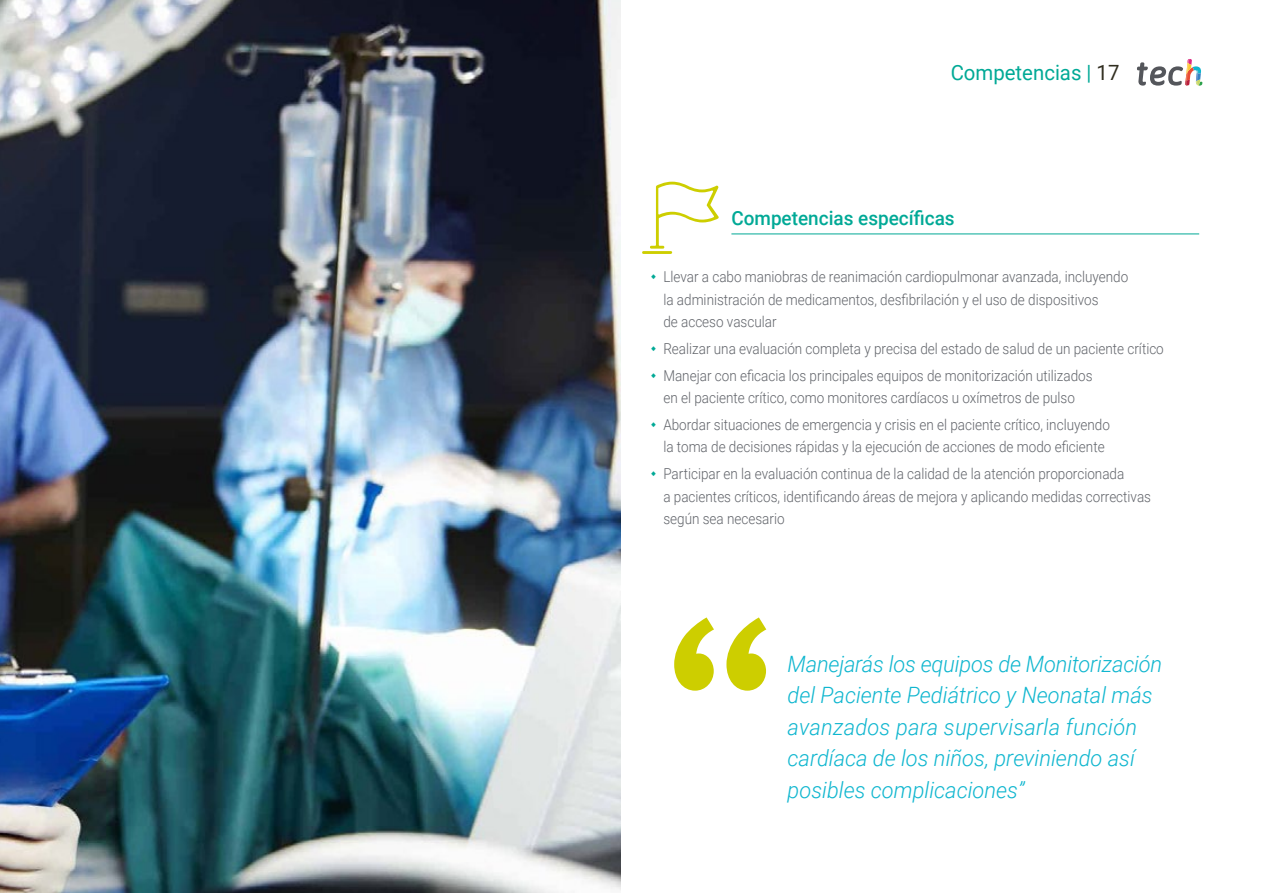
<style>
.page{position:relative;width:1263px;height:893px;background:#fff}
.page>*{position:absolute;margin:0;border:0;box-sizing:border-box;transform-origin:0 0}
.t1{font:italic 300 22.5px/31.5px "Roboto";color:#0fb6cf}
.t2{font:21px "Roboto";color:#00a996}
.t3{font:500 19.5px "Roboto";color:#00a996}
.t4{font:300 15px/22.5px "Roboto";color:#61646a;scale:.9 1}
.s1{color:#312e20}
</style>
<div class="page">
<img style="left:0;top:0;width:621px;height:893px">
<hr style="left:731px;top:234px;width:468px;height:1px;background:#00a996">
<hr style="left:642px;top:251px;width:30px;height:3px;background:#cdce00">
<svg style="left:650px;top:182px;width:69px;height:67px"></svg>
<svg style="left:674px;top:617px;width:92px;height:74px"></svg>
<svg style="left:1137px;top:59px;width:65px;height:27px"></svg>
<h2 class="t2" style="left:951px;top:57px;width:170px">Competencias | <span class="s1">17</span></h2>
<h3 class="t3" style="left:731px;top:205px;width:225px">Competencias específicas</h3>
<p class="t4" style="left:663px;top:265px;width:518px">Llevar a cabo maniobras de reanimación cardiopulmonar avanzada, incluyendo la administración de medicamentos, desfibrilación y el uso de dispositivos<br>de acceso vascular</p>
<p class="t4" style="left:663px;top:335px;width:558px;line-height:26.7px">Realizar una evaluación completa y precisa del estado de salud de un paciente crítico<br>Manejar con eficacia los principales equipos de monitorización utilizados</p>
<p class="t4" style="left:663px;top:384px;width:498px;line-height:26.7px">en el paciente crítico, como monitores cardíacos u oxímetros de pulso<br>Abordar situaciones de emergencia y crisis en el paciente crítico, incluyendo</p>
<p class="t4" style="left:663px;top:433px;width:514px;line-height:26.7px">la toma de decisiones rápidas y la ejecución de acciones de modo eficiente<br>Participar en la evaluación continua de la calidad de la atención proporcionada</p>
<p class="t4" style="left:663px;top:485px;width:543px">a pacientes críticos, identificando áreas de mejora y aplicando medidas correctivas según sea necesario</p>
<h1 class="t1" style="left:787px;top:647px;width:376px">Manejarás los equipos de Monitorización del Paciente Pediátrico y Neonatal más avanzados para supervisarla función cardíaca de los niños, previniendo así posibles complicaciones”</h1>
</div>
